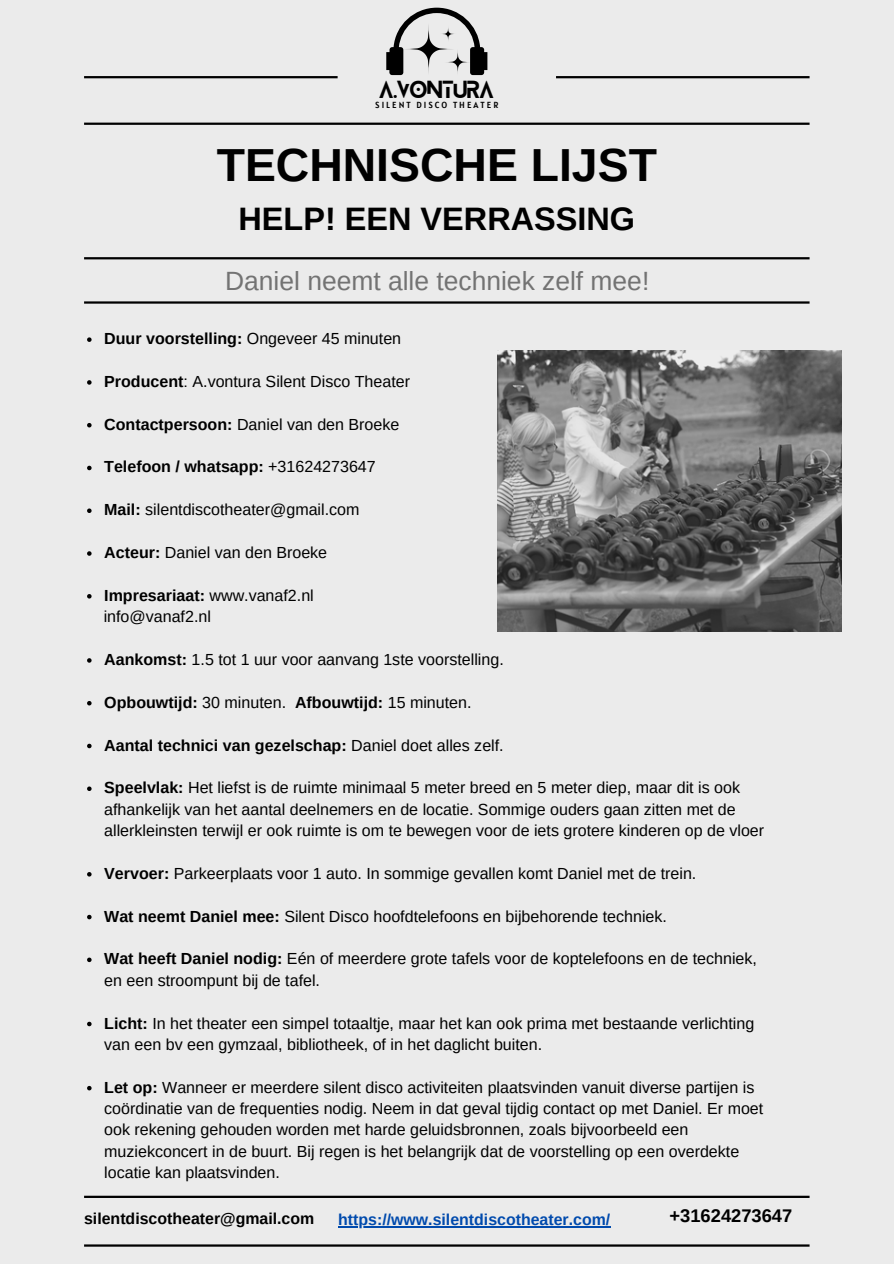
<style>
.page{position:relative;width:894px;height:1264px;background:#fff}
.page>*{position:absolute;margin:0;border:0;box-sizing:border-box;transform-origin:0 0}
.t1{font:700 46.35px "Arimo";color:#000}
.t2{font:700 32.4px "Arimo";color:#000}
.t3{font:26.4px "Arimo";color:#737373}
.t4{font:21.6px "Blanka";color:#000}
.t5{font:700 18.3px "Arimo";color:#000}
.t6{font:16.05px/21.3px "Arimo";color:#000}
.t7{font:700 16.05px "Arimo";color:#000}
.t8{font:700 15.9px "Arimo";color:#004aad}
.t9{font:700 15.9px "Arimo";color:#000}
.t10{font:8.85px "Alatsi";letter-spacing:.23em;color:#000}
.s1{font-weight:400}
.s2{font-weight:700}
</style>
<div class="page">
<div style="left:0;top:0;width:893px;height:1263px;background:#ebebeb"></div>
<hr style="left:84px;top:257px;width:725px;height:2px;background:#000">
<hr style="left:84px;top:301px;width:725px;height:3px;background:#000">
<hr style="left:84px;top:1244px;width:725px;height:2px;background:#000">
<hr style="left:84px;top:123px;width:725px;height:2px;background:#000">
<hr style="left:84px;top:76px;width:253px;height:2px;background:#000">
<hr style="left:556px;top:76px;width:253px;height:2px;background:#000">
<hr style="left:84px;top:1195px;width:725px;height:2px;background:#000">
<svg style="left:386px;top:8px;width:101px;height:67px"></svg>
<img style="left:497px;top:351px;width:343px;height:280px">
<hr style="left:338px;top:1226px;width:272px;height:1px;background:#004aad">
<svg style="left:87px;top:337px;width:5px;height:5px"></svg>
<svg style="left:87px;top:380px;width:5px;height:5px"></svg>
<svg style="left:87px;top:423px;width:5px;height:4px"></svg>
<svg style="left:87px;top:466px;width:5px;height:4px"></svg>
<svg style="left:87px;top:508px;width:5px;height:5px"></svg>
<svg style="left:87px;top:551px;width:5px;height:5px"></svg>
<svg style="left:87px;top:594px;width:5px;height:4px"></svg>
<svg style="left:87px;top:658px;width:5px;height:4px"></svg>
<svg style="left:87px;top:701px;width:5px;height:4px"></svg>
<svg style="left:87px;top:743px;width:5px;height:5px"></svg>
<svg style="left:87px;top:786px;width:5px;height:5px"></svg>
<svg style="left:87px;top:872px;width:5px;height:4px"></svg>
<svg style="left:87px;top:914px;width:5px;height:5px"></svg>
<svg style="left:87px;top:957px;width:5px;height:5px"></svg>
<svg style="left:87px;top:1021px;width:5px;height:5px"></svg>
<svg style="left:87px;top:1085px;width:5px;height:5px"></svg>
<p class="t4" style="left:379px;top:74px;width:116px">A.VONTURA</p>
<p class="t10" style="left:375px;top:99px;width:125px">SILENT DISCO THEATER</p>
<p class="t1" style="left:217px;top:139px;width:441px">TECHNISCHE LIJST</p>
<p class="t2" style="left:238px;top:200px;width:398px">HELP! EEN VERRASSING</p>
<p class="t3" style="left:225px;top:266px;width:425px">Daniel neemt alle techniek zelf mee!</p>
<p class="t7" style="left:104px;top:329px;width:298px">Duur voorstelling: <span class="s1">Ongeveer 45 minuten</span></p>
<p class="t6" style="left:104px;top:371px;width:307px"><span class="s2">Producent</span>: A.vontura Silent Disco Theater</p>
<p class="t6" style="left:104px;top:413px;width:296px"><span class="s2">Contactpersoon:</span> Daniel van den Broeke</p>
<p class="t7" style="left:104px;top:458px;width:273px">Telefoon / whatsapp: <span class="s1">+31624273647</span></p>
<p class="t6" style="left:104px;top:499px;width:257px"><span class="s2">Mail:</span> silentdiscotheater@gmail.com</p>
<p class="t6" style="left:104px;top:542px;width:224px"><span class="s2">Acteur:</span> Daniel van den Broeke</p>
<p class="t7" style="left:104px;top:586px;width:211px">Impresariaat: <span class="s1">www.vanaf2.nl</span></p>
<p class="t6" style="left:104px;top:606px;width:109px">info@vanaf2.nl</p>
<p class="t6" style="left:104px;top:648px;width:401px"><span class="s2">Aankomst:</span> 1.5 tot 1 uur voor aanvang 1ste voorstelling.</p>
<p class="t7" style="left:104px;top:693px;width:369px">Opbouwtijd: <span class="s1">30 minuten.</span> Afbouwtijd: <span class="s1">15 minuten.</span></p>
<p class="t7" style="left:104px;top:736px;width:401px">Aantal technici van gezelschap: <span class="s1">Daniel doet alles zelf.</span></p>
<p class="t6" style="left:104px;top:777px;width:661px"><span class="s2">Speelvlak:</span> Het liefst is de ruimte minimaal 5 meter breed en 5 meter diep, maar dit is ook afhankelijk van het aantal deelnemers en de locatie. Sommige ouders gaan zitten met de allerkleinsten terwijl er ook ruimte is om te bewegen voor de iets grotere kinderen op de vloer</p>
<p class="t6" style="left:104px;top:862px;width:593px"><span class="s2">Vervoer:</span> Parkeerplaats voor 1 auto. In sommige gevallen komt Daniel met de trein.</p>
<p class="t6" style="left:104px;top:905px;width:564px"><span class="s2">Wat neemt Daniel mee:</span> Silent Disco hoofdtelefoons en bijbehorende techniek.</p>
<p class="t6" style="left:104px;top:948px;width:654px"><span class="s2">Wat heeft Daniel nodig:</span> Eén of meerdere grote tafels voor de koptelefoons en de techniek, en een stroompunt bij de tafel.</p>
<p class="t6" style="left:104px;top:1012px;width:651px"><span class="s2">Licht:</span> In het theater een simpel totaaltje, maar het kan ook prima met bestaande verlichting van een bv een gymzaal, bibliotheek, of in het daglicht buiten.</p>
<p class="t6" style="left:104px;top:1076px;width:660px"><span class="s2">Let op:</span> Wanneer er meerdere silent disco activiteiten plaatsvinden vanuit diverse partijen is coördinatie van de frequenties nodig. Neem in dat geval tijdig contact op met Daniel. Er moet ook rekening gehouden worden met harde geluidsbronnen, zoals bijvoorbeeld een muziekconcert in de buurt. Bij regen is het belangrijk dat de voorstelling op een overdekte locatie kan plaatsvinden.</p>
<p class="t9" style="left:84px;top:1209px;width:232px">silentdiscotheater@gmail.com</p>
<p class="t8" style="left:338px;top:1210px;width:273px">https://www.silentdiscotheater.com/</p>
<p class="t5" style="left:669px;top:1205px;width:124px">+31624273647</p>
</div>
